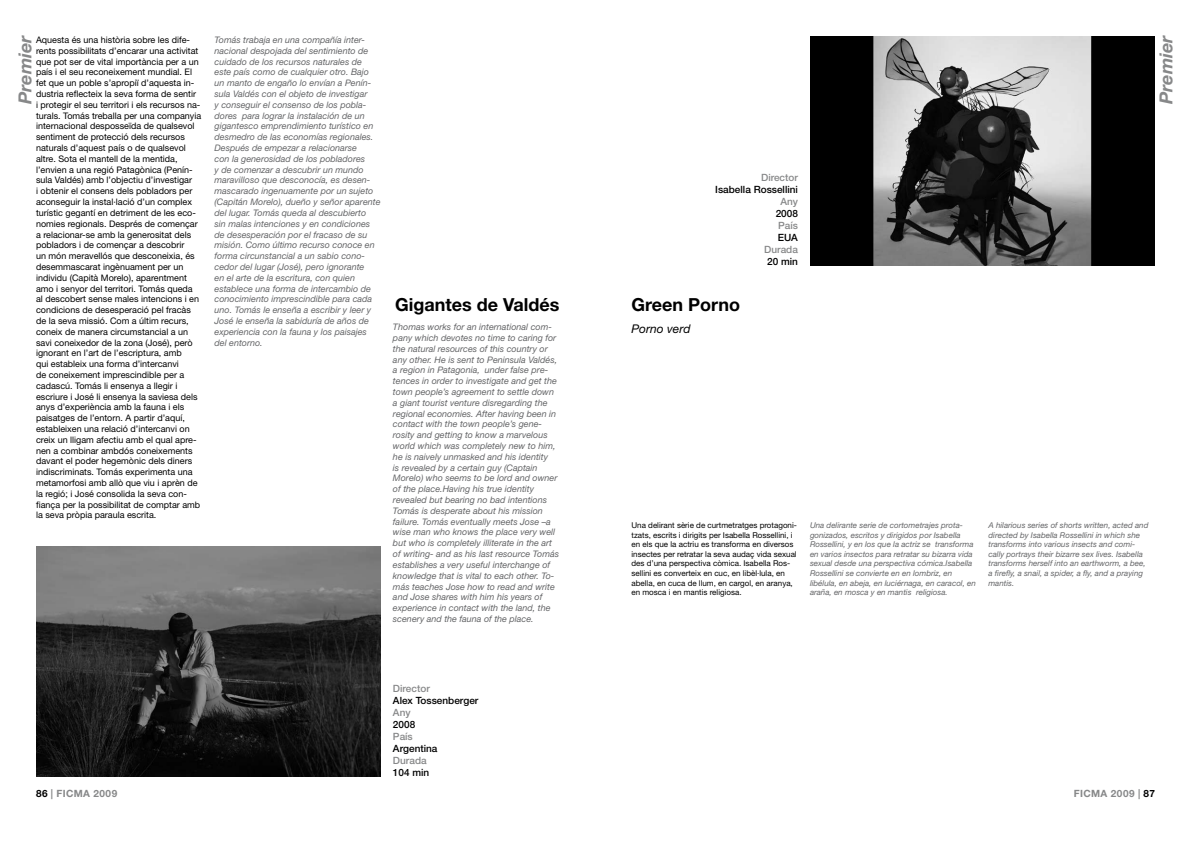
<style>
.page{position:relative;width:1191px;height:842px;background:#fff}
.page>*{position:absolute;margin:0;border:0;box-sizing:border-box;transform-origin:0 0}
.t1{font:700 18px "Helvetica Neue";color:#000}
.t2{font:italic 700 18px "Helvetica Neue";color:#878889}
.t3{font:italic 12px "Helvetica Neue";color:#000}
.t4{font:500 10px "Helvetica Neue";color:#000}
.t5{font:500 10px "Helvetica Neue";color:#878889}
.t6{font:700 10px "Helvetica Neue";letter-spacing:.04em;color:#878889}
.t7{font:italic 9px/10.8px "Helvetica Neue";color:#646567}
.t8{font:9px/10.8px "Helvetica Neue";color:#000}
.t9{font:italic 8px/9.6px "Helvetica Neue";color:#646567}
.t10{font:8px/9.6px "Helvetica Neue";color:#000}
.s1{color:#000}
</style>
<div class="page">
<img style="left:36px;top:547px;width:345px;height:229px">
<img style="left:810px;top:36px;width:345px;height:230px">
<h1 class="t2" style="left:14px;top:104px;width:70px;rotate:-90deg">Premier</h1>
<p class="t8" style="left:36px;top:34px;width:167px">Aquesta és una història sobre les dife&shy;rents possibilitats d’encarar una activitat que pot ser de vital importància per a un país i el seu reconeixement mundial. El fet que un poble s’apropiï d’aquesta in&shy;dustria reflecteix la seva forma de sentir<br>i protegir el seu territori i els recursos na&shy;turals. Tomás treballa per una companyia internacional desposseïda de qualsevol sentiment de protecció dels recursos naturals d’aquest país o de qualsevol altre. Sota el mantell de la mentida, l’envien a una regió Patagònica (Penín&shy;sula Valdés) amb l’objectiu d’investigar<br>i obtenir el consens dels pobladors per aconseguir la instal·lació d’un complex turístic gegantí en detriment de les eco&shy;nomies regionals. Després de començar a relacionar-se amb la generositat dels pobladors i de començar a descobrir<br>un món meravellós que desconeixia, és desemmascarat ingènuament per un individu (Capità Morelo), aparentment amo i senyor del territori. Tomás queda al descobert sense males intencions i en condicions de desesperació pel fracàs de la seva missió. Com a últim recurs, coneix de manera circumstancial a un savi coneixedor de la zona (José), però ignorant en l’art de l’escriptura, amb<br>qui estableix una forma d’intercanvi<br>de coneixement imprescindible per a cadascú. Tomás li ensenya a llegir i escriure i José li ensenya la saviesa dels anys d’experiència amb la fauna i els paisatges de l’entorn. A partir d’aquí, estableixen una relació d’intercanvi on creix un lligam afectiu amb el qual apre&shy;nen a combinar ambdós coneixements davant el poder hegemònic dels diners indiscriminats. Tomás experimenta una metamorfosi amb allò que viu i aprèn de la regió; i José consolida la seva con&shy;fiança per la possibilitat de comptar amb la seva pròpia paraula escrita.  </p>
<p class="t7" style="left:214px;top:34px;width:167px">Tomás trabaja en una compañía inter&shy;nacional despojada del sentimiento de cuidado de los recursos naturales de este país como de cualquier otro. Bajo un manto de engaño lo envían a Penín&shy;sula Valdés con el objeto de investigar<br>y conseguir el consenso de los pobla&shy;dores para lograr la instalación de un gigantesco emprendimiento turístico en desmedro de las economías regionales.<br>Después de empezar a relacionarse<br>con la generosidad de los pobladores<br>y de comenzar a descubrir un mundo maravilloso que desconocía, es desen&shy;mascarado ingenuamente por un sujeto (Capitán Morelo), dueño y señor aparente del lugar. Tomás queda al descubierto<br>sin malas intenciones y en condiciones de desesperación por el fracaso de su misión. Como último recurso conoce en forma circunstancial a un sabio cono&shy;cedor del lugar (José), pero ignorante<br>en el arte de la escritura, con quien establece una forma de intercambio de conocimiento imprescindible para cada uno. Tomás le enseña a escribir y leer y José le enseña la sabiduría de años de experiencia con la fauna y los paisajes del entorno.</p>
<h1 class="t2" style="left:1155px;top:104px;width:70px;rotate:-90deg">Premier</h1>
<p class="t5" style="left:761px;top:172px;width:38px">Director</p>
<p class="t4" style="left:715px;top:184px;width:84px">Isabella Rossellini</p>
<p class="t5" style="left:780px;top:196px;width:19px">Any</p>
<p class="t4" style="left:775px;top:208px;width:24px">2008</p>
<p class="t5" style="left:778px;top:220px;width:21px">País</p>
<p class="t4" style="left:778px;top:232px;width:22px">EUA</p>
<p class="t5" style="left:764px;top:244px;width:35px">Durada</p>
<p class="t4" style="left:767px;top:256px;width:32px">20 min</p>
<h1 class="t1" style="left:395px;top:294px;width:166px">Gigantes de Valdés</h1>
<h1 class="t1" style="left:631px;top:294px;width:110px">Green Porno</h1>
<p class="t7" style="left:393px;top:321px;width:168px">Thomas works for an international com&shy;pany which devotes no time to caring for the natural resources of this country or any other. He is sent to Peninsula Valdés, a region in Patagonia, under false pre&shy;tences in order to investigate and get the town people’s agreement to settle down a giant tourist venture disregarding the regional economies. After having been in contact with the town people’s gene&shy;rosity and getting to know a marvelous world which was completely new to him, he is naively unmasked and his identity<br>is revealed by a certain guy (Captain Morelo) who seems to be lord and owner of the place.Having his true identity revealed but bearing no bad intentions Tomás is desperate about his mission failure. Tomás eventually meets Jose –a wise man who knows the place very well but who is completely illiterate in the art of writing- and as his last resource Tomás establishes a very useful interchange of knowledge that is vital to each other. To&shy;más teaches Jose how to read and write and Jose shares with him his years of experience in contact with the land, the scenery and the fauna of the place.</p>
<h2 class="t3" style="left:631px;top:321px;width:60px">Porno verd</h2>
<p class="t10" style="left:631px;top:520px;width:167px">Una delirant sèrie de curtmetratges protagoni&shy;tzats, escrits i dirigits per Isabella Rossellini, i en els que la actriu es transforma en diversos insectes per retratar la seva audaç vida sexual des d’una perspectiva còmica. Isabella Ros&shy;sellini es converteix en cuc, en libèl·lula, en abella, en cuca de llum, en cargol, en aranya, en mosca i en mantis religiosa.</p>
<p class="t9" style="left:810px;top:520px;width:167px">Una delirante serie de cortometrajes prota&shy;gonizados, escritos y dirigidos por Isabella Rossellini, y en los que la actriz se transforma en varios insectos para retratar su bizarra vida sexual desde una perspectiva cómica.Isabella Rossellini se convierte en en lombriz, en libélula, en abeja, en luciérnaga, en caracol, en araña, en mosca y en mantis religiosa.</p>
<p class="t9" style="left:988px;top:520px;width:161px">A hilarious series of shorts written, acted and directed by Isabella Rossellini in which she transforms into various insects and comi&shy;cally portrays their bizarre sex lives. Isabella transforms herself into an earthworm, a bee, a firefly, a snail, a spider, a fly, and a praying mantis.</p>
<p class="t5" style="left:393px;top:682px;width:38px">Director</p>
<p class="t4" style="left:393px;top:694px;width:87px">Alex Tossenberger</p>
<p class="t5" style="left:393px;top:706px;width:19px">Any</p>
<p class="t4" style="left:393px;top:718px;width:24px">2008</p>
<p class="t5" style="left:393px;top:730px;width:21px">País</p>
<p class="t4" style="left:393px;top:742px;width:46px">Argentina</p>
<p class="t5" style="left:393px;top:754px;width:35px">Durada</p>
<p class="t4" style="left:393px;top:766px;width:38px">104 min</p>
<p class="t6" style="left:36px;top:787px;width:83px"><span class="s1">86</span> | FICMA 2009</p>
<p class="t6" style="left:1073px;top:787px;width:77px">FICMA 2009 | <span class="s1">87</span></p>
</div>
